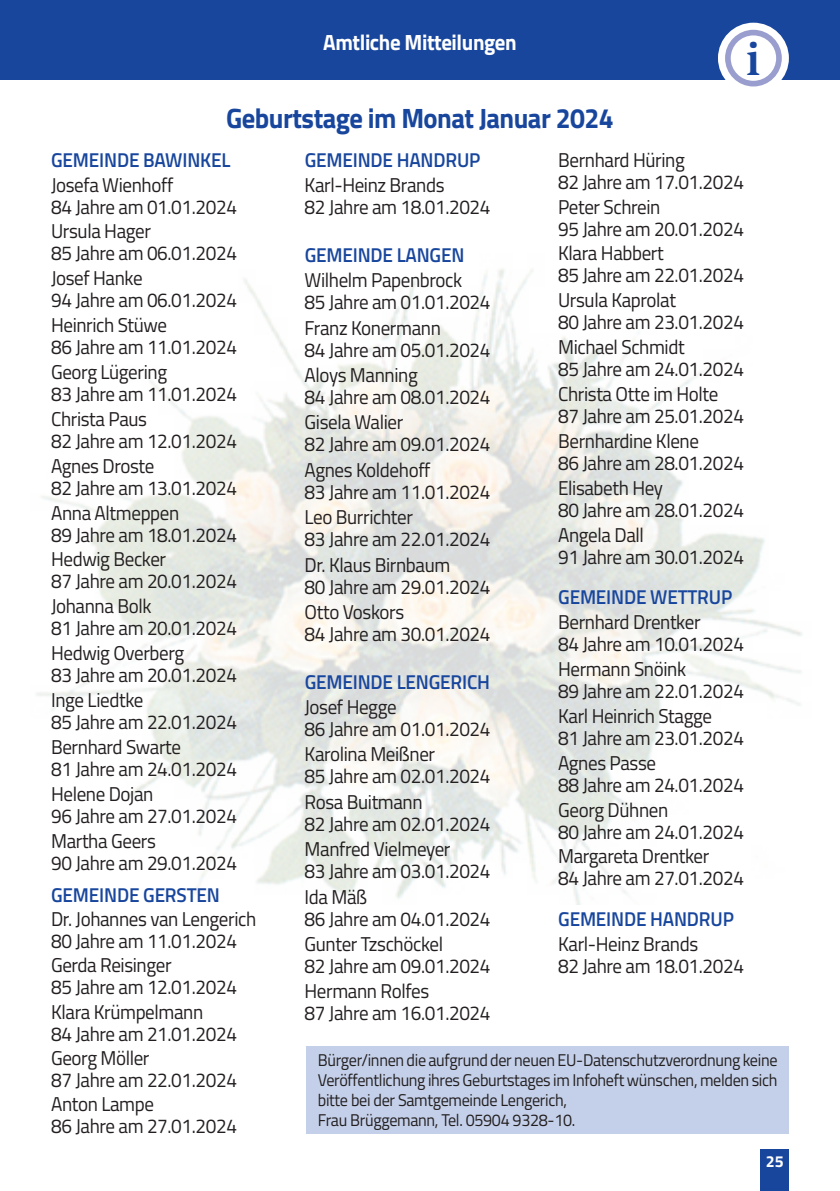
<style>
.page{position:relative;width:840px;height:1191px;background:#fff}
.page>*{position:absolute;margin:0;border:0;box-sizing:border-box;transform-origin:0 0}
.t1{font:700 47.4px "Slimbach Std";color:#18469d;scale:.95 1}
.t2{font:700 28px "Titillium Web";letter-spacing:-.02em;color:#18469d;scale:.95 1}
.t3{font:700 22px "Titillium Web";letter-spacing:-.02em;color:#fff;scale:.95 1}
.t4{font:20px/22px "Titillium Web";letter-spacing:-.02em;color:#231f20;scale:.95 1}
.t5{font:600 20px "Titillium Web";letter-spacing:-.01em;color:#18469d;scale:.95 1}
.t6{font:17px/20px "Titillium Web";letter-spacing:-.02em;color:#231f20;scale:.95 1}
.t7{font:700 16px "Titillium Web";color:#fff}
</style>
<div class="page">
<div style="left:0;top:0;width:839px;height:79px;background:#18469d"></div>
<div style="left:760px;top:1149px;width:28px;height:42px;background:#18469d"></div>
<img style="left:36px;top:269px;width:766px;height:635px">
<div style="left:717px;top:23px;width:71px;height:71px;background:#fff;border-radius:50%"></div>
<div style="left:724px;top:30px;width:57px;height:56px;background:#999ece;border-radius:50%"></div>
<div style="left:730px;top:35px;width:45px;height:46px;background:#fff;border-radius:50%"></div>
<div style="left:306px;top:1046px;width:482px;height:88px;background:#c4d0e9"></div>
<p class="t3" style="left:323px;top:26px;width:205px">Amtliche Mitteilungen</p>
<h1 class="t1" style="left:745px;top:31px;width:16px">i</h1>
<h2 class="t2" style="left:226px;top:97px;width:409px">Geburtstage im Monat Januar 2024</h2>
<p class="t5" style="left:51px;top:145px;width:190px">GEMEINDE BAWINKEL</p>
<p class="t4" style="left:51px;top:173px;width:197px">Josefa Wienhoff<br>84 Jahre am 01.01.2024</p>
<p class="t4" style="left:51px;top:219px;width:197px">Ursula Hager<br>85 Jahre am 06.01.2024</p>
<p class="t4" style="left:51px;top:266px;width:197px">Josef Hanke<br>94 Jahre am 06.01.2024</p>
<p class="t4" style="left:51px;top:313px;width:197px">Heinrich Stüwe<br>86 Jahre am 11.01.2024</p>
<p class="t4" style="left:51px;top:360px;width:197px">Georg Lügering<br>83 Jahre am 11.01.2024</p>
<p class="t4" style="left:51px;top:407px;width:197px">Christa Paus<br>82 Jahre am 12.01.2024</p>
<p class="t4" style="left:51px;top:454px;width:197px">Agnes Droste<br>82 Jahre am 13.01.2024</p>
<p class="t4" style="left:51px;top:500px;width:197px">Anna Altmeppen<br>89 Jahre am 18.01.2024</p>
<p class="t4" style="left:51px;top:547px;width:197px">Hedwig Becker<br>87 Jahre am 20.01.2024</p>
<p class="t4" style="left:51px;top:594px;width:197px">Johanna Bolk<br>81 Jahre am 20.01.2024</p>
<p class="t4" style="left:51px;top:641px;width:197px">Hedwig Overberg<br>83 Jahre am 20.01.2024</p>
<p class="t4" style="left:51px;top:688px;width:197px">Inge Liedtke<br>85 Jahre am 22.01.2024</p>
<p class="t4" style="left:51px;top:735px;width:197px">Bernhard Swarte<br>81 Jahre am 24.01.2024</p>
<p class="t4" style="left:51px;top:781px;width:197px">Helene Dojan<br>96 Jahre am 27.01.2024</p>
<p class="t4" style="left:51px;top:828px;width:197px">Martha Geers<br>90 Jahre am 29.01.2024</p>
<p class="t5" style="left:51px;top:879px;width:179px">GEMEINDE GERSTEN</p>
<p class="t4" style="left:51px;top:907px;width:217px">Dr. Johannes van Lengerich<br>80 Jahre am 11.01.2024</p>
<p class="t4" style="left:51px;top:953px;width:197px">Gerda Reisinger<br>85 Jahre am 12.01.2024</p>
<p class="t4" style="left:51px;top:999px;width:197px">Klara Krümpelmann<br>84 Jahre am 21.01.2024</p>
<p class="t4" style="left:51px;top:1046px;width:197px">Georg Möller<br>87 Jahre am 22.01.2024</p>
<p class="t4" style="left:51px;top:1092px;width:197px">Anton Lampe<br>86 Jahre am 27.01.2024</p>
<p class="t4" style="left:557px;top:148px;width:197px">Bernhard Hüring<br>82 Jahre am 17.01.2024</p>
<p class="t4" style="left:557px;top:195px;width:197px">Peter Schrein<br>95 Jahre am 20.01.2024</p>
<p class="t4" style="left:557px;top:241px;width:197px">Klara Habbert<br>85 Jahre am 22.01.2024</p>
<p class="t4" style="left:557px;top:288px;width:197px">Ursula Kaprolat<br>80 Jahre am 23.01.2024</p>
<p class="t4" style="left:557px;top:335px;width:197px">Michael Schmidt<br>85 Jahre am 24.01.2024</p>
<p class="t4" style="left:557px;top:382px;width:197px">Christa Otte im Holte<br>87 Jahre am 25.01.2024</p>
<p class="t4" style="left:557px;top:429px;width:197px">Bernhardine Klene<br>86 Jahre am 28.01.2024</p>
<p class="t4" style="left:557px;top:476px;width:197px">Elisabeth Hey<br>80 Jahre am 28.01.2024</p>
<p class="t4" style="left:557px;top:522px;width:197px">Angela Dall<br>91 Jahre am 30.01.2024</p>
<p class="t5" style="left:558px;top:582px;width:185px">GEMEINDE WETTRUP</p>
<p class="t4" style="left:557px;top:610px;width:197px">Bernhard Drentker<br>84 Jahre am 10.01.2024</p>
<p class="t4" style="left:557px;top:657px;width:197px">Hermann Snöink<br>89 Jahre am 22.01.2024</p>
<p class="t4" style="left:557px;top:704px;width:197px">Karl Heinrich Stagge<br>81 Jahre am 23.01.2024</p>
<p class="t4" style="left:557px;top:751px;width:197px">Agnes Passe<br>88 Jahre am 24.01.2024</p>
<p class="t4" style="left:557px;top:797px;width:197px">Georg Dühnen<br>80 Jahre am 24.01.2024</p>
<p class="t4" style="left:557px;top:844px;width:197px">Margareta Drentker<br>84 Jahre am 27.01.2024</p>
<p class="t5" style="left:558px;top:904px;width:186px">GEMEINDE HANDRUP</p>
<p class="t4" style="left:557px;top:932px;width:197px">Karl-Heinz Brands<br>82 Jahre am 18.01.2024</p>
<p class="t5" style="left:304px;top:145px;width:186px">GEMEINDE HANDRUP</p>
<p class="t4" style="left:304px;top:173px;width:197px">Karl-Heinz Brands<br>82 Jahre am 18.01.2024</p>
<p class="t5" style="left:304px;top:240px;width:169px">GEMEINDE LANGEN</p>
<p class="t4" style="left:304px;top:268px;width:197px">Wilhelm Papenbrock<br>85 Jahre am 01.01.2024</p>
<p class="t4" style="left:304px;top:315px;width:197px">Franz Konermann<br>84 Jahre am 05.01.2024</p>
<p class="t4" style="left:304px;top:363px;width:197px">Aloys Manning<br>84 Jahre am 08.01.2024</p>
<p class="t4" style="left:304px;top:410px;width:197px">Gisela Walier<br>82 Jahre am 09.01.2024</p>
<p class="t4" style="left:304px;top:458px;width:197px">Agnes Koldehoff<br>83 Jahre am 11.01.2024</p>
<p class="t4" style="left:304px;top:505px;width:197px">Leo Burrichter<br>83 Jahre am 22.01.2024</p>
<p class="t4" style="left:304px;top:552px;width:197px">Dr. Klaus Birnbaum<br>80 Jahre am 29.01.2024</p>
<p class="t4" style="left:304px;top:600px;width:197px">Otto Voskors<br>84 Jahre am 30.01.2024</p>
<p class="t5" style="left:304px;top:666px;width:196px">GEMEINDE LENGERICH</p>
<p class="t4" style="left:304px;top:695px;width:197px">Josef Hegge<br>86 Jahre am 01.01.2024</p>
<p class="t4" style="left:304px;top:742px;width:197px">Karolina Meißner<br>85 Jahre am 02.01.2024</p>
<p class="t4" style="left:304px;top:790px;width:197px">Rosa Buitmann<br>82 Jahre am 02.01.2024</p>
<p class="t4" style="left:304px;top:837px;width:197px">Manfred Vielmeyer<br>83 Jahre am 03.01.2024</p>
<p class="t4" style="left:304px;top:884px;width:197px">Ida Mäß<br>86 Jahre am 04.01.2024</p>
<p class="t4" style="left:304px;top:932px;width:197px">Gunter Tzschöckel<br>82 Jahre am 09.01.2024</p>
<p class="t4" style="left:304px;top:979px;width:197px">Hermann Rolfes<br>87 Jahre am 16.01.2024</p>
<p class="t6" style="left:317px;top:1049px;width:485px">Bürger/innen die aufgrund der neuen EU-Datenschutzverordnung keine Veröffentlichung ihres Geburtstages im Infoheft wünschen, melden sich bitte bei der Samtgemeinde Lengerich,<br>Frau Brüggemann, Tel. 05904 9328-10.</p>
<p class="t7" style="left:765px;top:1149px;width:19px">25</p>
</div>
